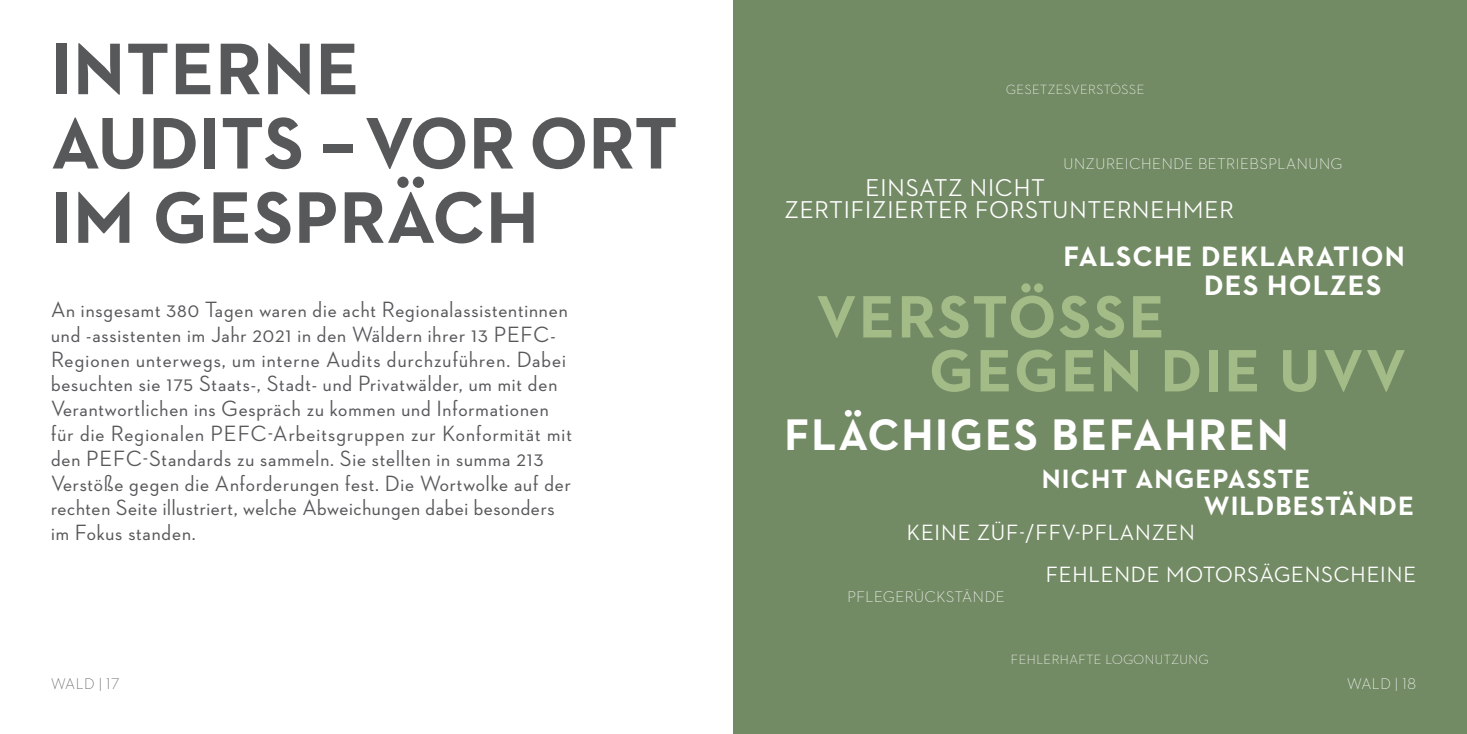
<style>
.page{position:relative;width:1467px;height:734px;background:#fff}
.page>*{position:absolute;margin:0;border:0;box-sizing:border-box;transform-origin:0 0}
.t1{font:700 74.25px/74.2px "Neutraface 2 Text";letter-spacing:.01em;color:#57585a}
.t2{font:700 60.75px/53.8px "Neutraface 2 Text";letter-spacing:.04em;color:#a3bb86}
.t3{font:700 45px "Neutraface 2 Text";letter-spacing:.04em;color:#fff}
.t4{font:700 28.57px/28.6px "Neutraface 2 Text";letter-spacing:.04em;color:#fff}
.t5{font:700 27px/27px "Neutraface 2 Text";letter-spacing:.04em;color:#fff}
.t6{font:500 24.75px/22.5px "Neutraface 2 Display";letter-spacing:.04em;color:#fff}
.t7{font:500 22.5px/24.8px "Neutraface 2 Display";letter-spacing:.04em;color:#57585a}
.t8{font:500 22.5px/42.3px "Neutraface 2 Display";letter-spacing:.04em;color:#fff}
.t9{font:300 15.75px "Neutraface 2 Display";letter-spacing:.04em;color:#fff}
.t10{font:300 15.75px "Neutraface 2 Display";letter-spacing:.04em;color:#57585a}
.t11{font:300 13.5px "Neutraface 2 Display";letter-spacing:.04em;color:#fff}
</style>
<div class="page">
<div style="left:733px;top:0;width:734px;height:733px;background:#738b65"></div>
<h1 class="t1" style="left:51px;top:31px;width:628px">INTERNE<br>AUDITS – VOR ORT<br>IM GESPRÄCH</h1>
<p class="t7" style="left:51px;top:297px;width:522px">An insgesamt 380 Tagen waren die acht Regionalassistentinnen und -assistenten im Jahr 2021 in den Wäldern ihrer 13 PEFC-Regionen unterwegs, um interne Audits durchzuführen. Dabei besuchten sie 175 Staats-, Stadt- und Privatwälder, um mit den Verantwortlichen ins Gespräch zu kommen und Informationen für die Regionalen PEFC-Arbeitsgruppen zur Konformität mit den PEFC-Standards zu sammeln. Sie stellten in summa 213<br>Verstöße gegen die Anforderungen fest. Die Wortwolke auf der rechten Seite illustriert, welche Abweichungen dabei besonders im Fokus standen.</p>
<p class="t11" style="left:1006px;top:82px;width:140px">GESETZESVERSTÖSSE</p>
<p class="t9" style="left:1064px;top:155px;width:280px">UNZUREICHENDE BETRIEBSPLANUNG</p>
<p class="t6" style="left:784px;top:176px;width:451px;text-indent:81px">EINSATZ NICHT<br>ZERTIFIZIERTER FORSTUNTERNEHMER</p>
<p class="t4" style="left:1204px;top:241px;width:202px;text-indent:-141px">FALSCHE DEKLARATION<br>DES HOLZES</p>
<h2 class="t2" style="left:929px;top:289px;width:479px;text-indent:-113px">VERSTÖSSE<br>GEGEN DIE UVV</h2>
<h3 class="t3" style="left:784px;top:406px;width:506px">FLÄCHIGES BEFAHREN</h3>
<p class="t5" style="left:1204px;top:465px;width:212px;text-indent:-162px">NICHT ANGEPASSTE<br>WILDBESTÄNDE</p>
<p class="t8" style="left:1046px;top:511px;width:372px;text-indent:-139px">KEINE ZÜF-/FFV-PFLANZEN<br>FEHLENDE MOTORSÄGENSCHEINE</p>
<p class="t9" style="left:847px;top:588px;width:159px">PFLEGERÜCKSTÄNDE</p>
<p class="t11" style="left:1011px;top:652px;width:199px">FEHLERHAFTE LOGONUTZUNG</p>
<p class="t10" style="left:51px;top:674px;width:70px">WALD | 17</p>
<p class="t9" style="left:1347px;top:674px;width:70px">WALD | 18</p>
</div>
